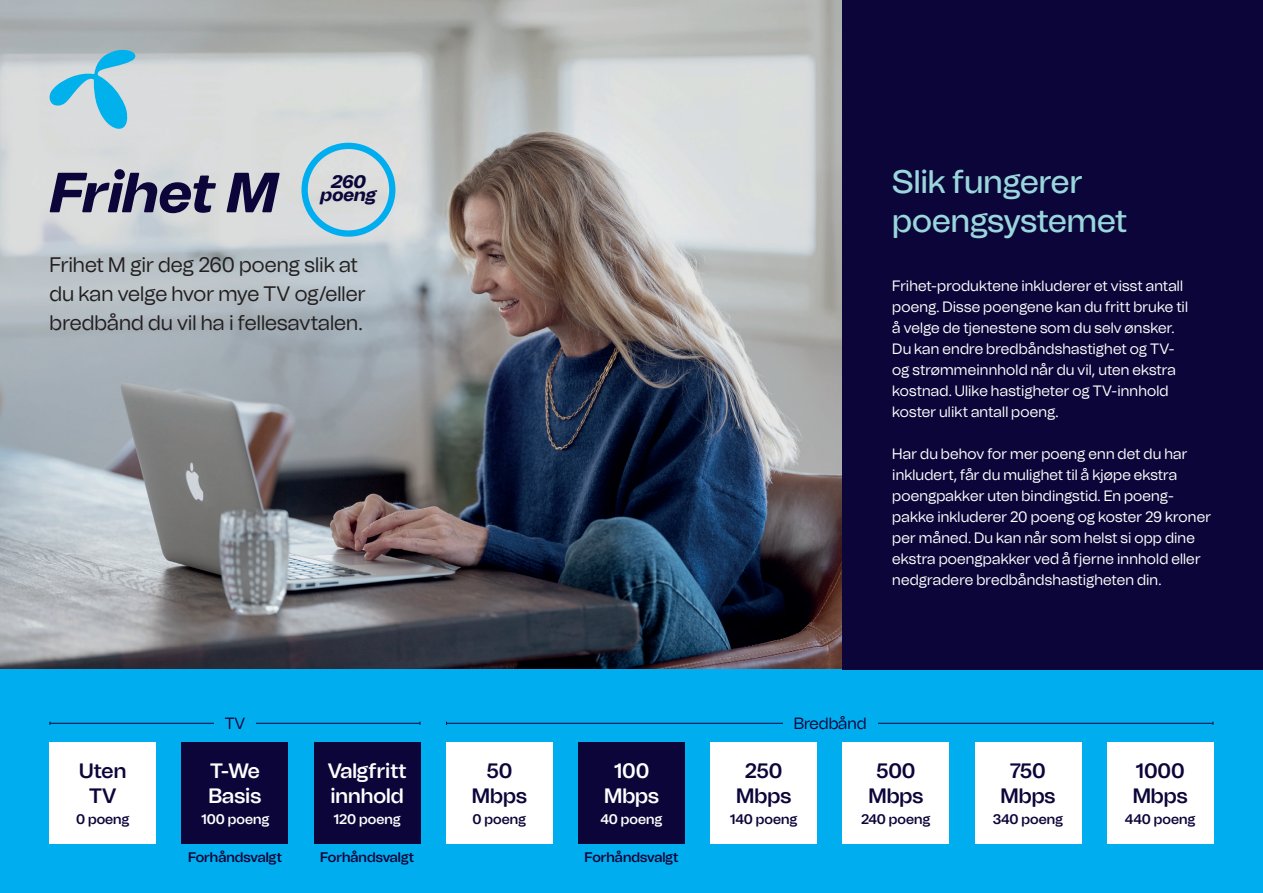
<style>
.page{position:relative;width:1263px;height:893px;background:#fff}
.page>*{position:absolute;margin:0;border:0;box-sizing:border-box;transform-origin:0 0}
.t1{font:italic 800 56.4px "Telenor Evolution";color:#0c0539}
.t2{font:32.55px/39.2px "Telenor Evolution";letter-spacing:-.005em;color:#99d7dc}
.t3{font:300 21px/29.4px "Telenor Evolution";color:#231f20}
.t4{font:500 20.85px/24.3px "Telenor Evolution";color:#0c0539;text-align:center}
.t5{font:500 20.85px/24.3px "Telenor Evolution";color:#fff}
.t6{font:italic 800 18.15px/13.6px "Telenor Evolution";color:#0c0539;text-align:center}
.t7{font:300 16.2px "Telenor Evolution";color:#0c0539}
.t8{font:300 15px/21px "Telenor Evolution";letter-spacing:.01em;color:#fff}
.t9{font:500 13.95px "Telenor Evolution";color:#0c0539}
.t10{font:500 13.95px "Telenor Evolution";color:#fff}
</style>
<div class="page">
<img style="left:0;top:0;width:843px;height:670px">
<div style="left:0;top:670px;width:1263px;height:223px;background:#00aeef"></div>
<svg style="left:50px;top:50px;width:85px;height:79px"></svg>
<div style="left:710px;top:742px;width:107px;height:102px;background:#fff"></div>
<div style="left:446px;top:742px;width:107px;height:102px;background:#fff"></div>
<div style="left:843px;top:742px;width:106px;height:102px;background:#fff"></div>
<div style="left:975px;top:742px;width:106px;height:102px;background:#fff"></div>
<div style="left:1107px;top:742px;width:106px;height:102px;background:#fff"></div>
<div style="left:843px;top:0;width:420px;height:670px;background:#0c0539"></div>
<div style="left:301px;top:143px;width:94px;height:94px;border:6px solid #00aeef;border-radius:50%"></div>
<div style="left:314px;top:742px;width:106px;height:102px;background:#0c0539"></div>
<div style="left:182px;top:742px;width:106px;height:102px;background:#0c0539"></div>
<div style="left:50px;top:742px;width:106px;height:102px;background:#fff"></div>
<hr style="left:50px;top:723px;width:370px;height:1px;background:#0c0539">
<div style="left:214px;top:716px;width:42px;height:17px;background:#00aeef"></div>
<hr style="left:447px;top:723px;width:766px;height:1px;background:#0c0539">
<div style="left:783px;top:716px;width:95px;height:17px;background:#00aeef"></div>
<div style="left:578px;top:742px;width:107px;height:102px;background:#0c0539"></div>
<h1 class="t1" style="left:50px;top:158px;width:229px">Frihet M</h1>
<p class="t6" style="left:321px;top:175px;width:57px">260 poeng</p>
<h3 class="t3" style="left:50px;top:250px;width:317px">Frihet M gir deg 260 poeng slik at du kan velge hvor mye TV og/eller bredbånd du vil ha i fellesavtalen.</h3>
<p class="t7" style="left:225px;top:714px;width:22px">TV</p>
<h3 class="t4" style="left:79px;top:759px;width:49px">Uten<br>TV</h3>
<h3 class="t5" style="left:208px;top:759px;width:54px">T-We<br>Basis</h3>
<h3 class="t5" style="left:328px;top:759px;width:80px">Valgfritt innhold</h3>
<p class="t9" style="left:76px;top:811px;width:55px">0 poeng</p>
<p class="t10" style="left:201px;top:811px;width:70px">100 poeng</p>
<p class="t10" style="left:334px;top:811px;width:69px">120 poeng</p>
<p class="t9" style="left:188px;top:848px;width:96px">Forhåndsvalgt</p>
<p class="t9" style="left:320px;top:848px;width:96px">Forhåndsvalgt</p>
<h2 class="t2" style="left:892px;top:163px;width:236px">Slik fungerer poengsystemet</h2>
<p class="t8" style="left:892px;top:276px;width:297px">Frihet-produktene inkluderer et visst antall poeng. Disse poengene kan du fritt bruke til å velge de tjenestene som du selv ønsker.<br>Du kan endre bredbåndshastighet og TV&shy;og strømmeinnhold når du vil, uten ekstra kostnad. Ulike hastigheter og TV-innhold koster ulikt antall poeng.</p>
<p class="t8" style="left:892px;top:444px;width:320px">Har du behov for mer poeng enn det du har inkludert, får du mulighet til å kjøpe ekstra poengpakker uten bindingstid. En poeng&shy;pakke inkluderer 20 poeng og koster 29 kroner per måned. Du kan når som helst si opp dine ekstra poengpakker ved å fjerne innhold eller nedgradere bredbåndshastigheten din.</p>
<p class="t7" style="left:794px;top:714px;width:74px">Bredbånd</p>
<h3 class="t4" style="left:472px;top:759px;width:56px">50<br>Mbps</h3>
<h3 class="t4" style="left:868px;top:759px;width:56px">500<br>Mbps</h3>
<h3 class="t4" style="left:1000px;top:759px;width:56px">750<br>Mbps</h3>
<h3 class="t4" style="left:1133px;top:759px;width:56px;text-align:left">1000<br>Mbps</h3>
<h3 class="t5" style="left:604px;top:759px;width:56px;text-align:center">100<br>Mbps</h3>
<h3 class="t4" style="left:736px;top:759px;width:56px">250<br>Mbps</h3>
<p class="t9" style="left:473px;top:811px;width:55px">0 poeng</p>
<p class="t10" style="left:600px;top:811px;width:64px">40 poeng</p>
<p class="t9" style="left:730px;top:811px;width:69px">140 poeng</p>
<p class="t9" style="left:861px;top:811px;width:71px">240 poeng</p>
<p class="t9" style="left:993px;top:811px;width:72px">340 poeng</p>
<p class="t9" style="left:1125px;top:811px;width:72px">440 poeng</p>
<p class="t9" style="left:585px;top:848px;width:96px">Forhåndsvalgt</p>
</div>
